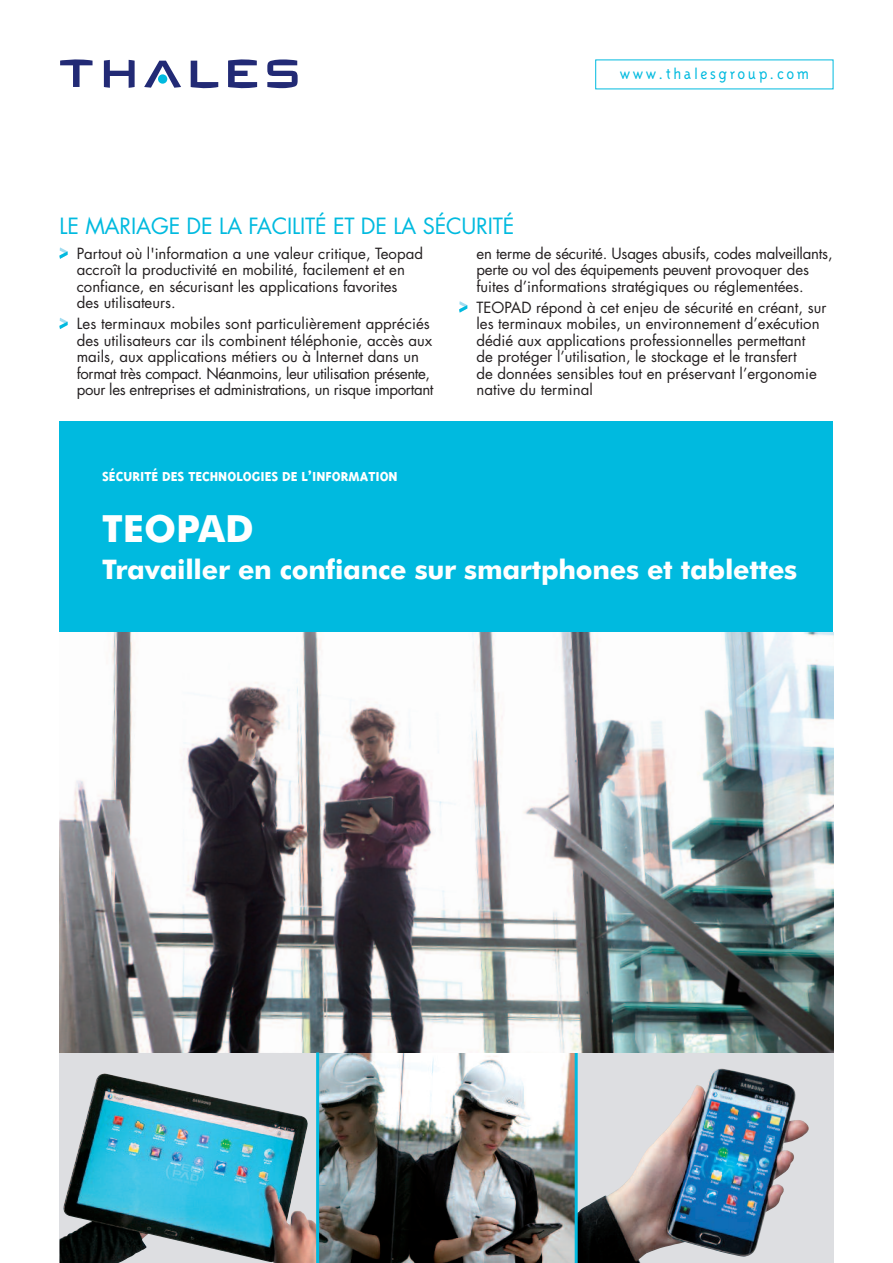
<style>
.page{position:relative;width:893px;height:1263px;background:#fff}
.page>*{position:absolute;margin:0;border:0;box-sizing:border-box;transform-origin:0 0}
.t1{font:700 37.5px "Futura BT";color:#fff}
.t2{font:700 27px "Futura BT";letter-spacing:-.01em;color:#fff}
.t3{font:21.75px "Futura";letter-spacing:-.01em;color:#00badf}
.t4{font:300 16.5px "Triplex";letter-spacing:.15em;color:#00badf}
.t5{font:15px/16.5px "Futura";color:#231f20}
.t6{font:800 15px "Triplex";color:#fff}
</style>
<div class="page">
<div style="left:60px;top:1052px;width:257px;height:211px;background:#dddee1"></div>
<img style="left:60px;top:1073px;width:256px;height:190px">
<img style="left:319px;top:1052px;width:256px;height:211px">
<div style="left:576px;top:1052px;width:257px;height:211px;background:#dddee1"></div>
<img style="left:578px;top:1068px;width:231px;height:195px">
<hr style="left:575px;top:1052px;width:3px;height:211px;background:#00badf">
<img style="left:60px;top:631px;width:773px;height:421px">
<div style="left:60px;top:421px;width:773px;height:210px;background:#00badf"></div>
<svg style="left:59px;top:318px;width:9px;height:11px"></svg>
<svg style="left:459px;top:301px;width:8px;height:12px"></svg>
<svg style="left:59px;top:247px;width:9px;height:12px"></svg>
<svg style="left:228px;top:59px;width:29px;height:30px"></svg>
<svg style="left:191px;top:61px;width:27px;height:28px"></svg>
<svg style="left:60px;top:59px;width:33px;height:28px"></svg>
<svg style="left:104px;top:60px;width:31px;height:28px"></svg>
<svg style="left:144px;top:61px;width:37px;height:27px"></svg>
<svg style="left:267px;top:59px;width:31px;height:29px"></svg>
<hr style="left:316px;top:1052px;width:3px;height:211px;background:#00badf">
<h3 class="t3" style="left:60px;top:216px;width:456px">LE MARIAGE DE LA FACILITÉ ET DE LA SÉCURITÉ</h3>
<p class="t4" style="left:620px;top:63px;width:191px">www.thalesgroup.com</p>
<p class="t5" style="left:77px;top:246px;width:348px">Partout où l'information a une valeur critique, Teopad accroît la productivité en mobilité, facilement et en confiance, en sécurisant les applications favorites des utilisateurs.</p>
<p class="t5" style="left:77px;top:317px;width:358px">Les terminaux mobiles sont particulièrement appréciés des utilisateurs car ils combinent téléphonie, accès aux mails, aux applications métiers ou à Internet dans un format très compact. Néanmoins, leur utilisation présente, pour les entreprises et administrations, un risque important</p>
<p class="t5" style="left:476px;top:246px;width:358px">en terme de sécurité. Usages abusifs, codes malveillants, perte ou vol des équipements peuvent provoquer des fuites d’informations stratégiques ou réglementées.</p>
<p class="t5" style="left:476px;top:300px;width:351px">TEOPAD répond à cet enjeu de sécurité en créant, sur les terminaux mobiles, un environnement d’exécution dédié aux applications professionnelles permettant<br>de protéger l’utilisation, le stockage et le transfert<br>de données sensibles tout en préservant l’ergonomie native du terminal</p>
<p class="t6" style="left:102px;top:467px;width:297px">SÉCURITÉ DES TECHNOLOGIES DE L’INFORMATION</p>
<h1 class="t1" style="left:102px;top:513px;width:153px">TEOPAD</h1>
<h2 class="t2" style="left:102px;top:558px;width:697px">Travailler en confiance sur smartphones et tablettes</h2>
</div>
